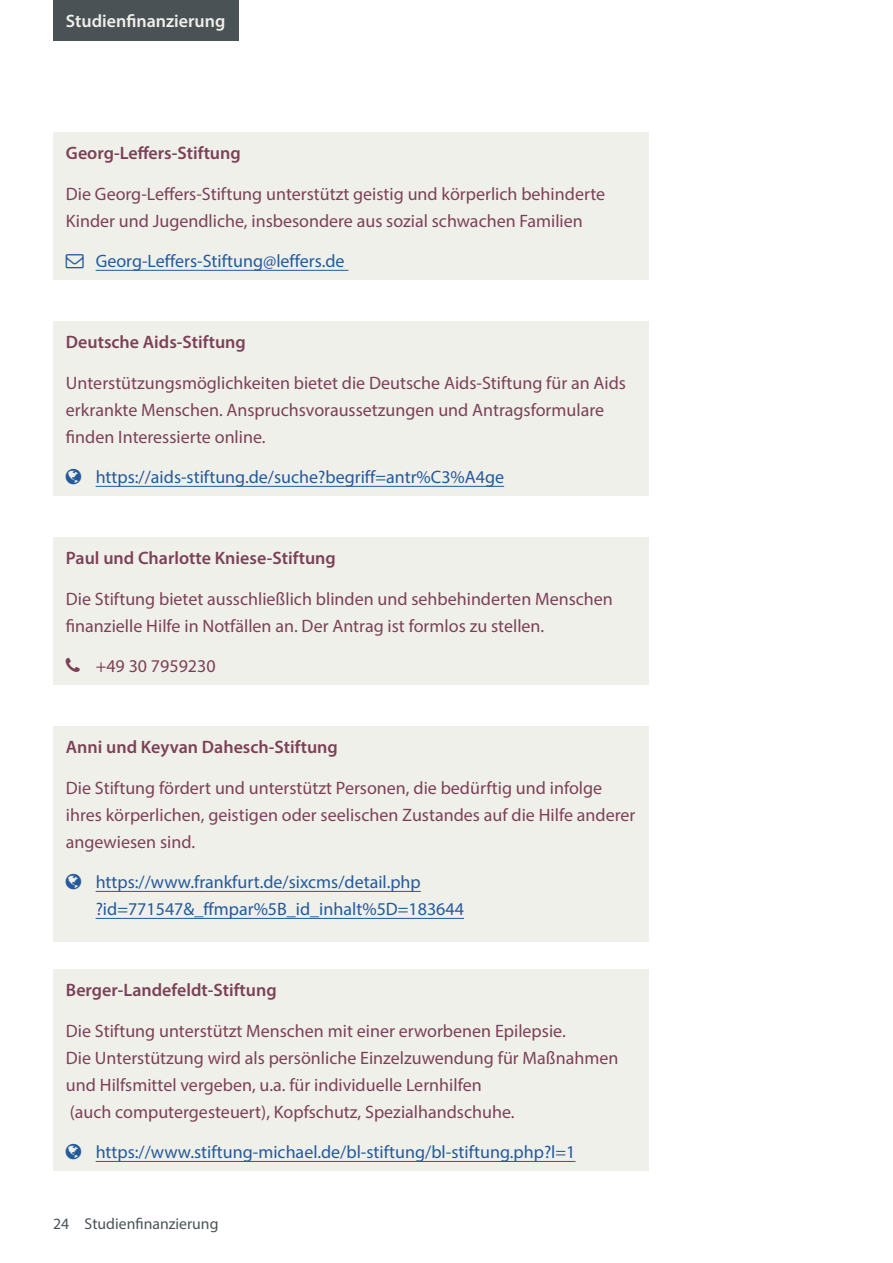
<style>
.page{position:relative;width:893px;height:1263px;background:#fff}
.page>*{position:absolute;margin:0;border:0;box-sizing:border-box;transform-origin:0 0}
.fact{font:18px/27px "Myriad Pro";color:#7c4157}
.t1{font:18px/27px "Myriad Pro";color:#245a9c}
.fact-2{font:600 18px "Myriad Pro";color:#7c4157}
.t2{font:600 18px "Myriad Pro";color:#f0f0eb}
.t3{font:15.75px "Myriad Pro";color:#4b5255}
</style>
<div class="page">
<div style="left:53px;top:132px;width:595px;height:148px;background:#f0f0eb"></div>
<hr style="left:96px;top:270px;width:252px;height:1px;background:#245a9c">
<div style="left:53px;top:321px;width:595px;height:175px;background:#f0f0eb"></div>
<hr style="left:96px;top:486px;width:408px;height:1px;background:#245a9c">
<div style="left:53px;top:537px;width:595px;height:148px;background:#f0f0eb"></div>
<div style="left:53px;top:726px;width:595px;height:216px;background:#f0f0eb"></div>
<hr style="left:96px;top:891px;width:325px;height:1px;background:#245a9c">
<hr style="left:96px;top:918px;width:368px;height:1px;background:#245a9c">
<div style="left:53px;top:969px;width:595px;height:202px;background:#f0f0eb"></div>
<hr style="left:96px;top:1161px;width:479px;height:1px;background:#245a9c">
<div style="left:53px;top:0;width:186px;height:40px;background:#4b5255"></div>
<hr style="left:892px;top:0;width:1px;height:290px;background:#4b5255">
<p class="t2" style="left:66px;top:9px;width:161px">Studienfinanzierung</p>
<p class="fact-2" style="left:66px;top:142px;width:176px">Georg-Leffers-Stiftung</p>
<p class="fact" style="left:66px;top:180px;width:541px">Die Georg-Leffers-Stiftung unterstützt geistig und körperlich behinderte<br>Kinder und Jugendliche, insbesondere aus sozial schwachen Familien</p>
<p class="t1" style="left:96px;top:247px;width:250px">Georg-Leffers-Stiftung@leffers.de</p>
<p class="fact-2" style="left:66px;top:331px;width:181px">Deutsche Aids-Stiftung</p>
<p class="fact" style="left:66px;top:369px;width:562px">Unterstützungsmöglichkeiten bietet die Deutsche Aids-Stiftung für an Aids</p>
<p class="fact" style="left:66px;top:396px;width:540px">erkrankte Menschen. Anspruchsvoraussetzungen und Antragsformulare finden Interessierte online.</p>
<p class="t1" style="left:96px;top:463px;width:410px">https://aids-stiftung.de/suche?begriff=antr%C3%A4ge</p>
<p class="fact-2" style="left:66px;top:547px;width:271px">Paul und Charlotte Kniese-Stiftung</p>
<p class="fact" style="left:66px;top:585px;width:548px">Die Stiftung bietet ausschließlich blinden und sehbehinderten Menschen finanzielle Hilfe in Notfällen an. Der Antrag ist formlos zu stellen.</p>
<p class="fact" style="left:66px;top:652px;width:151px">▪ +49 30 7959230</p>
<p class="fact-2" style="left:66px;top:736px;width:273px">Anni und Keyvan Dahesch-Stiftung</p>
<p class="fact" style="left:66px;top:774px;width:538px">Die Stiftung fördert und unterstützt Personen, die bedürftig und infolge</p>
<p class="fact" style="left:66px;top:801px;width:571px">ihres körperlichen, geistigen oder seelischen Zustandes auf die Hilfe anderer angewiesen sind.</p>
<p class="t1" style="left:96px;top:868px;width:370px">https://www.frankfurt.de/sixcms/detail.php ?id=771547&amp;_ffmpar%5B_id_inhalt%5D=183644</p>
<p class="fact-2" style="left:66px;top:979px;width:212px">Berger-Landefeldt-Stiftung</p>
<p class="fact" style="left:66px;top:1017px;width:501px">Die Stiftung unterstützt Menschen mit einer erworbenen Epilepsie.</p>
<p class="fact" style="left:66px;top:1044px;width:554px">Die Unterstützung wird als persönliche Einzelzuwendung für Maßnahmen</p>
<p class="fact" style="left:66px;top:1071px;width:450px">und Hilfsmittel vergeben, u.a. für individuelle Lernhilfen (auch computergesteuert), Kopfschutz, Spezialhandschuhe.</p>
<p class="t1" style="left:96px;top:1138px;width:481px">https://www.stiftung-michael.de/bl-stiftung/bl-stiftung.php?l=1</p>
<p class="t3" style="left:53px;top:1214px;width:167px">24 Studienfinanzierung</p>
</div>
